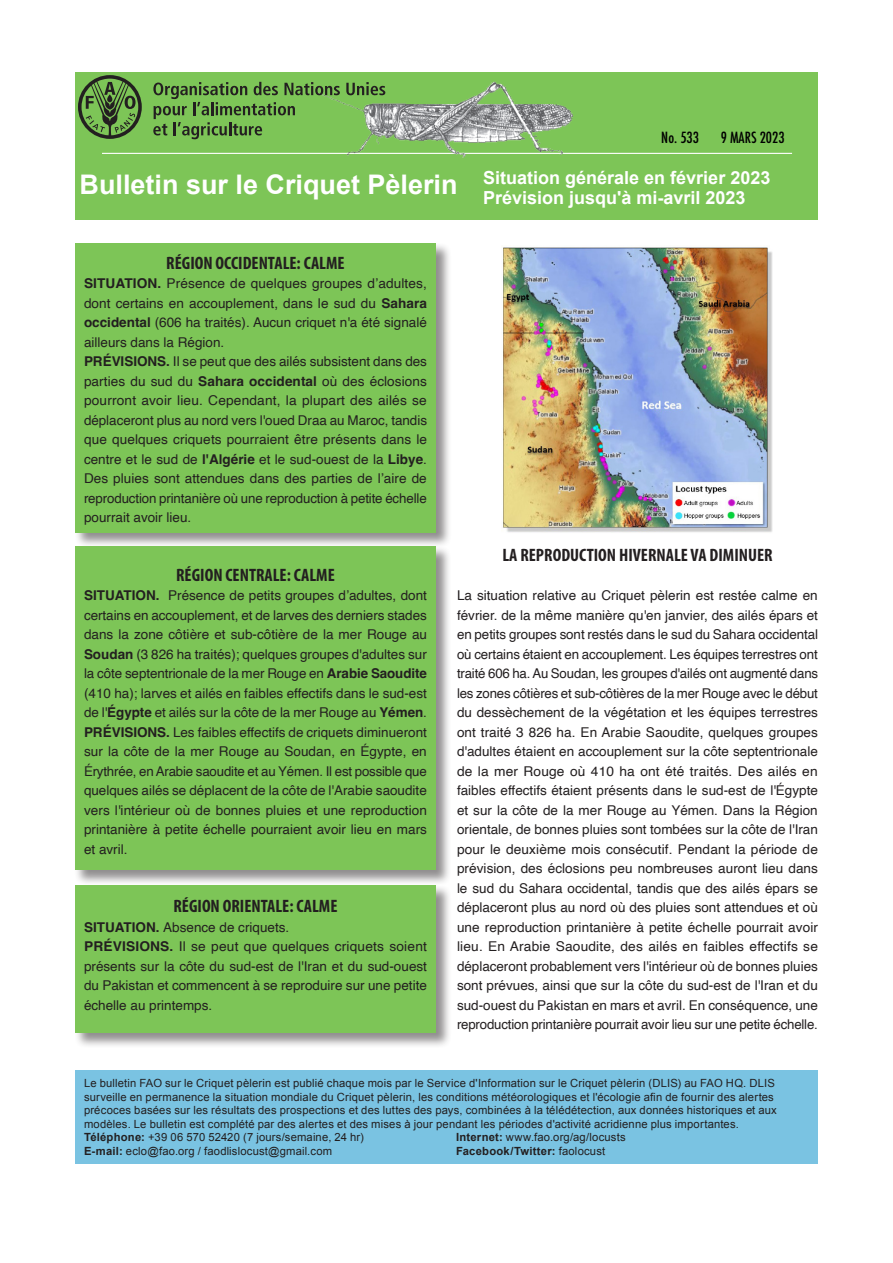
<style>
.page{position:relative;width:893px;height:1263px;background:#fff}
.page>*{position:absolute;margin:0;border:0;box-sizing:border-box;transform-origin:0 0}
.t1{font:700 27px "Arial";color:#fff}
.NewRegionCentered{font:700 condensed 18px "Myriad Pro";color:#231f20}
.t2{font:700 18px "Arial";color:#fff}
.t3{font:500 condensed 15px "Futura";color:#000}
.body{font:13.5px/19.5px "Helvetica";color:#231f20;text-align:justify}
.NewRegionCentered-2{font:13.5px/19.5px "Helvetica";letter-spacing:-.015em;color:#231f20;text-align:justify}
.t4{font:11.25px/13.5px "Arial";letter-spacing:.015em;color:#231f20}
.t5{font:700 11.25px "Arial";letter-spacing:.02em;color:#231f20}
.s1{font-weight:700}
.s2{font-weight:400}
</style>
<div class="page">
<div style="left:75px;top:72px;width:742px;height:148px;background:#7dc557"></div>
<div style="left:74px;top:242px;width:378px;height:306px;background:#231f20;opacity:.5"></div>
<div style="left:75px;top:243px;width:361px;height:289px;background:#7dc557"></div>
<div style="left:74px;top:545px;width:378px;height:340px;background:#231f20;opacity:.5"></div>
<div style="left:75px;top:546px;width:361px;height:324px;background:#7dc557"></div>
<div style="left:74px;top:884px;width:378px;height:164px;background:#231f20;opacity:.5"></div>
<div style="left:75px;top:885px;width:361px;height:148px;background:#7dc557"></div>
<hr style="left:102px;top:153px;width:690px;height:1px;background:#fff">
<img style="left:319px;top:81px;width:253px;height:77px">
<div style="left:75px;top:1070px;width:743px;height:94px;background:#7ac3e2"></div>
<svg style="left:78px;top:75px;width:64px;height:64px"></svg>
<svg style="left:346px;top:82px;width:39px;height:13px"></svg>
<svg style="left:153px;top:82px;width:187px;height:57px"></svg>
<img style="left:502px;top:247px;width:270px;height:286px">
<p class="t1" style="left:80px;top:167px;width:380px">Bulletin sur le Criquet Pèlerin</p>
<p class="NewRegionCentered" style="left:166px;top:251px;width:180px">RÉGION OCCIDENTALE: CALME</p>
<p class="body" style="left:84px;top:274px;width:344px"><span class="s1">SITUATION.</span> Présence de quelques groupes d’adultes, dont certains en accouplement, dans le sud du <span class="s1">Sahara occidental</span> (606 ha traités). Aucun criquet n'a été signalé ailleurs dans la Région.</p>
<p class="body" style="left:84px;top:352px;width:345px"><span class="s1">PRÉVISIONS.</span> Il se peut que des ailés subsistent dans des parties du sud du <span class="s1">Sahara occidental</span> où des éclosions pourront avoir lieu. Cependant, la plupart des ailés se déplaceront plus au nord vers l'oued Draa au Maroc, tandis que quelques criquets pourraient être présents dans le centre et le sud de <span class="s1">l'Algérie</span> et le sud-ouest de la <span class="s1">Libye</span>.<br>Des pluies sont attendues dans des parties de l’aire de reproduction printanière où une reproduction à petite échelle pourrait avoir lieu.</p>
<p class="t3" style="left:661px;top:128px;width:39px">No. 533</p>
<p class="t3" style="left:721px;top:128px;width:65px">9 MARS 2023</p>
<p class="t2" style="left:483px;top:166px;width:289px">Situation générale en février 2023</p>
<p class="t2" style="left:483px;top:186px;width:264px">Prévision jusqu'à mi-avril 2023</p>
<p class="NewRegionCentered" style="left:176px;top:563px;width:160px">RÉGION CENTRALE: CALME</p>
<p class="body" style="left:84px;top:586px;width:345px"><span class="s1">SITUATION.</span> Présence de petits groupes d’adultes, dont certains en accouplement, et de larves des derniers stades dans la zone côtière et sub-côtière de la mer Rouge au <span class="s1">Soudan</span> (3 826 ha traités); quelques groupes d'adultes sur la côte septentrionale de la mer Rouge en <span class="s1">Arabie Saoudite </span>(410 ha); larves et ailés en faibles effectifs dans le sud-est de l'<span class="s1">Égypte</span> et ailés sur la côte de la mer Rouge au <span class="s1">Yémen</span>.</p>
<p class="body" style="left:84px;top:722px;width:344px"><span class="s1">PRÉVISIONS.</span> Les faibles effectifs de criquets diminueront sur la côte de la mer Rouge au Soudan, en Égypte, en Érythrée, en Arabie saoudite et au Yémen. Il est possible que quelques ailés se déplacent de la côte de l'Arabie saoudite vers l'intérieur où de bonnes pluies et une reproduction printanière à petite échelle pourraient avoir lieu en mars et avril.</p>
<p class="NewRegionCentered" style="left:173px;top:895px;width:166px">RÉGION ORIENTALE: CALME</p>
<p class="body" style="left:84px;top:917px;width:207px"><span class="s1">SITUATION.</span> Absence de criquets.</p>
<p class="body" style="left:84px;top:937px;width:344px"><span class="s1">PRÉVISIONS.</span> Il se peut que quelques criquets soient présents sur la côte du sud-est de l'Iran et du sud-ouest du Pakistan et commencent à se reproduire sur une petite échelle au printemps.</p>
<p class="NewRegionCentered" style="left:502px;top:544px;width:272px">LA REPRODUCTION HIVERNALE VA DIMINUER</p>
<p class="NewRegionCentered-2" style="left:457px;top:586px;width:363px">La situation relative au Criquet pèlerin est restée calme en février. de la même manière qu'en janvier, des ailés épars et en petits groupes sont restés dans le sud du Sahara occidental où certains étaient en accouplement. Les équipes terrestres ont traité 606 ha. Au Soudan, les groupes d'ailés ont augmenté dans les zones côtières et sub-côtières de la mer Rouge avec le début du dessèchement de la végétation et les équipes terrestres ont traité 3 826 ha. En Arabie Saoudite, quelques groupes d'adultes étaient en accouplement sur la côte septentrionale de la mer Rouge où 410 ha ont été traités. Des ailés en faibles effectifs étaient présents dans le sud-est de l'Égypte et sur la côte de la mer Rouge au Yémen. Dans la Région orientale, de bonnes pluies sont tombées sur la côte de l'Iran pour le deuxième mois consécutif. Pendant la période de prévision, des éclosions peu nombreuses auront lieu dans le sud du Sahara occidental, tandis que des ailés épars se déplaceront plus au nord où des pluies sont attendues et où une reproduction printanière à petite échelle pourrait avoir lieu. En Arabie Saoudite, des ailés en faibles effectifs se déplaceront probablement vers l'intérieur où de bonnes pluies sont prévues, ainsi que sur la côte du sud-est de l'Iran et du sud-ouest du Pakistan en mars et avril. En conséquence, une reproduction printanière pourrait avoir lieu sur une petite échelle.</p>
<p class="t4" style="left:84px;top:1077px;width:694px">Le bulletin FAO sur le Criquet pèlerin est publié chaque mois par le Service d'Information sur le Criquet pèlerin (DLIS) au FAO HQ. DLIS surveille en permanence la situation mondiale du Criquet pèlerin, les conditions météorologiques et l'écologie afin de fournir des alertes précoces basées sur les résultats des prospections et des luttes des pays, combinées à la télédétection, aux données historiques et aux modèles. Le bulletin est complété par des alertes et des mises à jour pendant les périodes d'activité acridienne plus importantes.</p>
<p class="t4" style="left:84px;top:1131px;width:281px"><span class="s1">Téléphone:</span> +39 06 570 52420 (7 jours/semaine, 24 hr)</p>
<p class="t4" style="left:456px;top:1131px;width:171px"><span class="s1">Internet:</span> www.fao.org/ag/locusts</p>
<p class="t4" style="left:84px;top:1144px;width:250px"><span class="s1">E-mail:</span> eclo@fao.org / faodlislocust@gmail.com</p>
<p class="t5" style="left:456px;top:1143px;width:151px">Facebook/Twitter: <span class="s2">faolocust</span></p>
</div>
